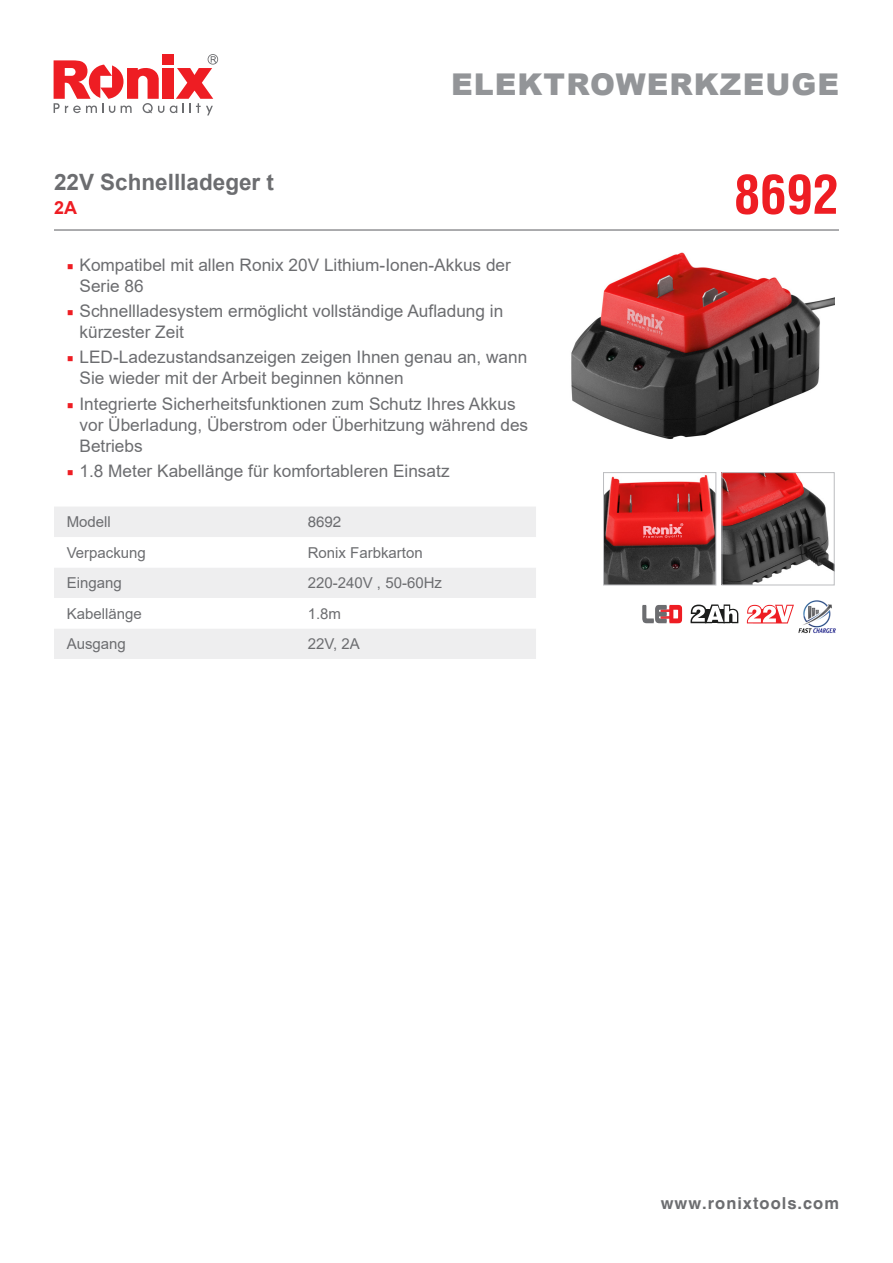
<style>
.page{position:relative;width:893px;height:1263px;background:#fff}
.page>*{position:absolute;margin:0;border:0;box-sizing:border-box;transform-origin:0 0}
.t1{font:700 condensed 52.5px "Helvetica LT";color:#ee1d23}
.t2{font:900 30px "Arial";letter-spacing:.035em;color:#939598}
.t3{font:700 22.5px "Arial";color:#6c6d70}
.t4{font:700 18px "Arial";color:#ee1d23}
.t5{font:17.25px/21px "Arial";color:#6c6d70}
.t6{font:700 16.5px "Helvetica CE";letter-spacing:.06em;color:#6c6d70}
.t7{font:15px "Arial";color:#6c6d70}
.t8{font:15px "Helvetica CE";color:#6c6d70}
.s1{font-family:"Minion Pro";color:#ee1d23}
</style>
<div class="page">
<svg style="left:170px;top:54px;width:48px;height:61px"></svg>
<div style="left:162px;top:68px;width:11px;height:31px;background:#ee1d23"></div>
<svg style="left:54px;top:60px;width:110px;height:53px"></svg>
<div style="left:162px;top:54px;width:11px;height:11px;background:#ee1d23"></div>
<div style="left:54px;top:507px;width:482px;height:152px;background:#eeeeef"></div>
<svg style="left:54px;top:537px;width:482px;height:91px"></svg>
<hr style="left:54px;top:229px;width:785px;height:2px;background:#6c6d70">
<img style="left:571px;top:252px;width:263px;height:187px">
<img style="left:605px;top:475px;width:109px;height:108px">
<div style="left:603px;top:472px;width:113px;height:113px;border:1px solid #bcbdc0"></div>
<img style="left:723px;top:474px;width:110px;height:109px">
<div style="left:721px;top:472px;width:114px;height:113px;border:1px solid #bcbdc0"></div>
<img style="left:791px;top:600px;width:45px;height:34px">
<svg style="left:747px;top:605px;width:47px;height:18px"></svg>
<svg style="left:690px;top:604px;width:49px;height:20px"></svg>
<svg style="left:642px;top:605px;width:40px;height:18px"></svg>
<p class="t3" style="left:54px;top:166px;width:222px">22V Schnellladeger t</p>
<p class="t4" style="left:54px;top:195px;width:25px">2A</p>
<p class="t2" style="left:451px;top:63px;width:389px">ELEKTROWERKZEUGE</p>
<p class="t1" style="left:734px;top:162px;width:107px">8692</p>
<p class="t5" style="left:80px;top:254px;width:433px;text-indent:-13px"><span class="s1">■</span> Kompatibel mit allen Ronix 20V Lithium-Ionen-Akkus der<br>Serie 86</p>
<p class="t5" style="left:80px;top:300px;width:425px;text-indent:-13px"><span class="s1">■</span> Schnellladesystem ermöglicht vollständige Aufladung in kürzester Zeit</p>
<p class="t5" style="left:80px;top:347px;width:449px;text-indent:-13px"><span class="s1">■</span> LED-Ladezustandsanzeigen zeigen Ihnen genau an, wann<br>Sie wieder mit der Arbeit beginnen können</p>
<p class="t5" style="left:80px;top:393px;width:450px;text-indent:-13px"><span class="s1">■</span> Integrierte Sicherheitsfunktionen zum Schutz Ihres Akkus vor Überladung, Überstrom oder Überhitzung während des<br>Betriebs</p>
<p class="t5" style="left:67px;top:460px;width:384px"><span class="s1">■</span> 1.8 Meter Kabellänge für komfortableren Einsatz</p>
<p class="t7" style="left:67px;top:512px;width:46px">Modell</p>
<p class="t8" style="left:308px;top:513px;width:35px">8692</p>
<p class="t7" style="left:67px;top:542px;width:81px">Verpackung</p>
<p class="t7" style="left:308px;top:542px;width:117px">Ronix Farbkarton</p>
<p class="t7" style="left:67px;top:573px;width:57px">Eingang</p>
<p class="t7" style="left:308px;top:573px;width:136px">220-240V , 50-60Hz</p>
<p class="t7" style="left:67px;top:603px;width:77px">Kabellänge</p>
<p class="t7" style="left:308px;top:603px;width:35px">1.8m</p>
<p class="t7" style="left:67px;top:633px;width:61px">Ausgang</p>
<p class="t7" style="left:308px;top:633px;width:53px">22V, 2A</p>
<p class="t6" style="left:661px;top:1193px;width:180px">www.ronixtools.com</p>
</div>
